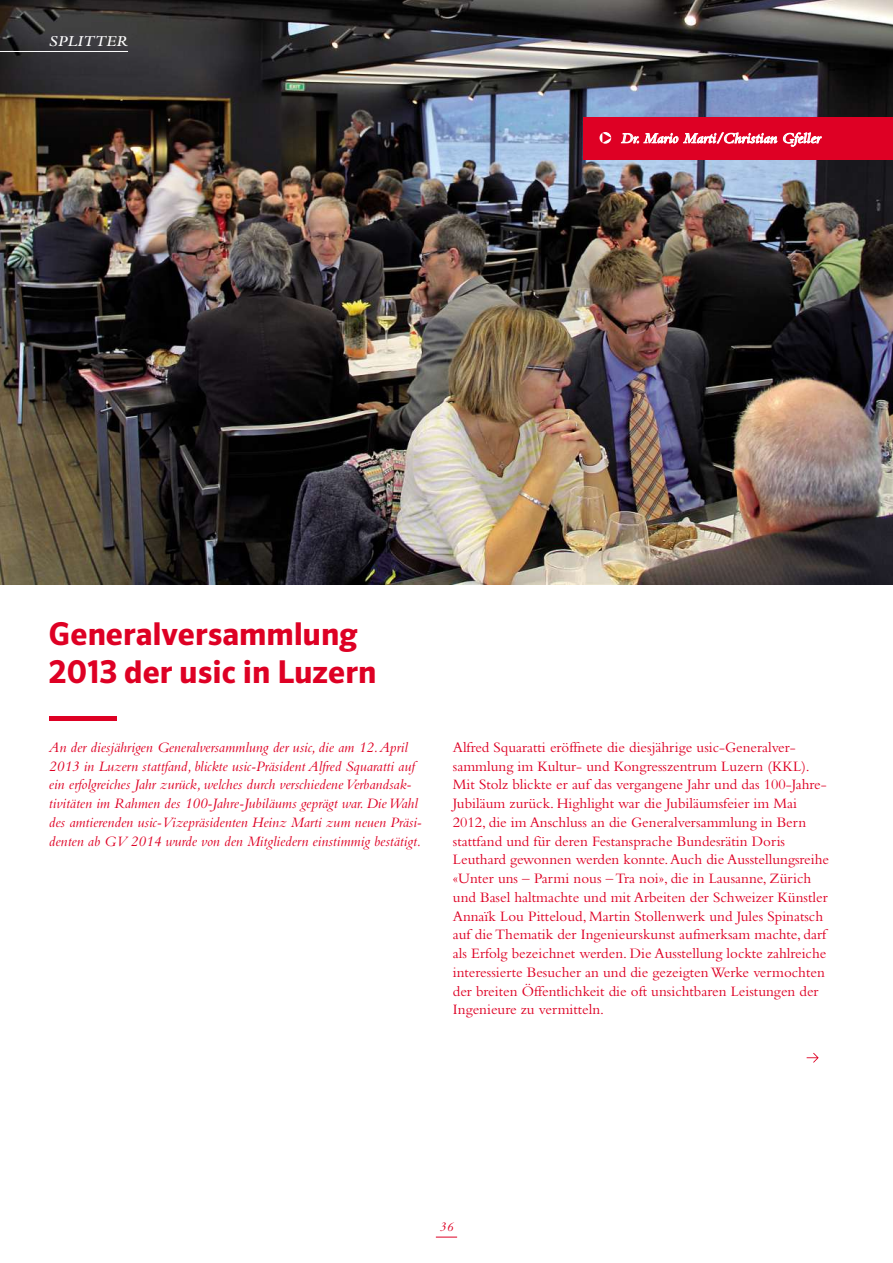
<style>
.page{position:relative;width:893px;height:1263px;background:#fff}
.page>*{position:absolute;margin:0;border:0;box-sizing:border-box;transform-origin:0 0}
.t1{font:700 31.5px/37.8px "Sero OT";color:#de0024}
.t2{font:italic 600 15.75px "Bembo";letter-spacing:.025em;color:#fff}
.t3{font:15px/18.8px "Bembo";color:#de0024}
.t4{font:italic 15px/18.8px "Bembo";color:#de0024}
.t5{font:italic 600 15px "Bembo";color:#fff}
.t6{font:italic 13.5px "Bembo";color:#de0024}
</style>
<div class="page">
<hr style="left:892px;top:0;width:1px;height:1263px;background:#de0024">
<img style="left:0;top:0;width:893px;height:584px">
<div style="left:584px;top:117px;width:309px;height:42px;background:#de0024"></div>
<svg style="left:621px;top:132px;width:201px;height:15px"></svg>
<svg style="left:599px;top:132px;width:12px;height:12px"></svg>
<svg style="left:602px;top:133px;width:9px;height:10px"></svg>
<hr style="left:49px;top:717px;width:68px;height:4px;background:#de0024">
<hr style="left:0;top:51px;width:128px;height:1px;background:#fff">
<svg style="left:807px;top:1053px;width:12px;height:10px"></svg>
<svg style="left:436px;top:1236px;width:21px;height:1px"></svg>
<p class="t2" style="left:49px;top:36px;width:81px">SPlittEr</p>
<h1 class="t1" style="left:49px;top:616px;width:329px">Generalversammlung<br>2013 der usic in Luzern</h1>
<p class="t5" style="left:621px;top:133px;width:202px">dr. Mario Marti/Christian Gfeller</p>
<p class="t4" style="left:49px;top:739px;width:375px">An der diesjährigen Generalversammlung der usic, die am 12.April 2013 in Luzern stattfand, blickte usic-Präsident Alfred Squaratti auf ein erfolgreiches Jahr zurück, welches durch verschiedeneVerbandsak&shy;tivitäten im Rahmen des 100-Jahre-Jubiläums geprägt war. DieWahl des amtierenden usic-Vizepräsidenten Heinz Marti zum neuen Präsi&shy;denten ab GV 2014 wurde von den Mitgliedern einstimmig bestätigt.</p>
<p class="t3" style="left:453px;top:739px;width:378px">Alfred Squaratti eröffnete die diesjährige usic-Generalver&shy;sammlung im Kultur- und Kongresszentrum Luzern (KKL).<br>Mit Stolz blickte er auf das vergangene Jahr und das 100-Jahre-Jubiläum zurück. Highlight war die Jubiläumsfeier im Mai 2012, die im Anschluss an die Generalversammlung in Bern stattfand und für deren Festansprache Bundesrätin Doris Leuthard gewonnen werden konnte.Auch die Ausstellungsreihe «Unter uns – Parmi nous –Tra noi», die in Lausanne, Zürich und Basel haltmachte und mit Arbeiten der Schweizer Künstler Annaïk Lou Pitteloud, Martin Stollenwerk und Jules Spinatsch auf dieThematik der Ingenieurskunst aufmerksam machte, darf als Erfolg bezeichnet werden. Die Ausstellung lockte zahlreiche interessierte Besucher an und die gezeigtenWerke vermochten der breiten Öffentlichkeit die oft unsichtbaren Leistungen der Ingenieure zu vermitteln.</p>
<p class="t6" style="left:440px;top:1222px;width:15px">36</p>
</div>
